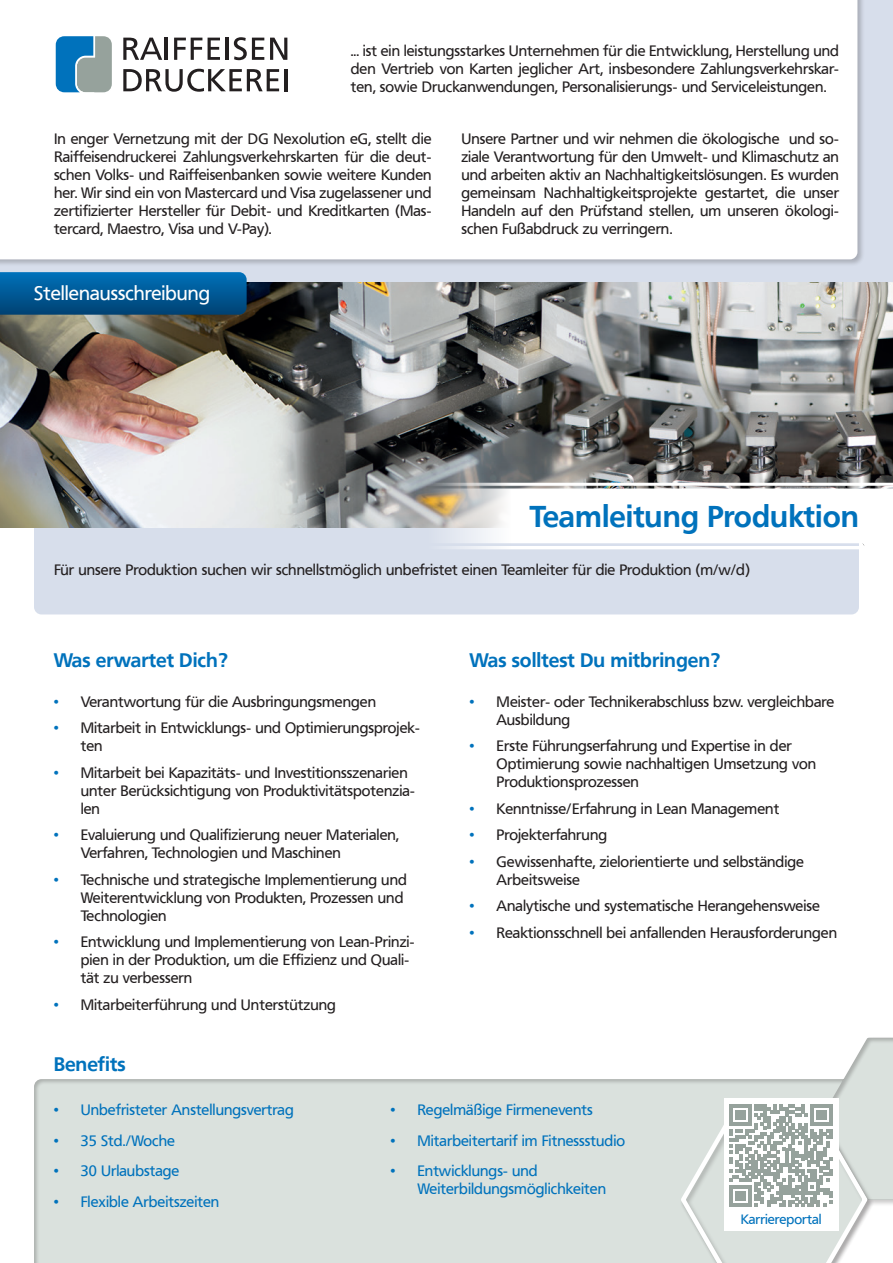
<style>
.page{position:relative;width:893px;height:1263px;background:#fff}
.page>*{position:absolute;margin:0;border:0;box-sizing:border-box;transform-origin:0 0}
.t1{font:700 30px "Frutiger VR";color:#0072bc}
.t2{font:700 19.5px "Frutiger VR";color:#0072bc}
.t3{font:19.5px "Frutiger VR";color:#fff}
.t4{font:15px/18px "Frutiger VR";color:#231f20}
.t5{font:15px/18px "Frutiger VR";color:#0072bc}
.t6{font:13.5px "Frutiger VR";color:#0072bc}
.s1{color:#0072bc}
</style>
<div class="page">
<div style="left:33px;top:1074px;width:860px;height:189px;background:#dae1dd"></div>
<div style="left:0;top:0;width:893px;height:293px;background:#d7deeb"></div>
<div style="left:0;top:0;width:865px;height:267px;background:#231f20;opacity:.25"></div>
<div style="left:0;top:0;width:857px;height:259px;background:#fff"></div>
<div style="left:34px;top:512px;width:825px;height:102px;background:#d7deeb;border-radius:7px"></div>
<img style="left:0;top:283px;width:893px;height:244px">
<img style="left:427px;top:482px;width:466px;height:68px">
<svg style="left:0;top:272px;width:247px;height:43px;background:#025a96"></svg>
<svg style="left:123px;top:69px;width:156px;height:23px;background:#b0aeae"></svg>
<hr style="left:284px;top:69px;width:3px;height:22px;background:#231f20">
<svg style="left:123px;top:38px;width:39px;height:22px"></svg>
<hr style="left:165px;top:38px;width:3px;height:22px;background:#231f20">
<svg style="left:174px;top:38px;width:28px;height:22px"></svg>
<svg style="left:208px;top:38px;width:12px;height:22px"></svg>
<hr style="left:226px;top:38px;width:3px;height:22px;background:#231f20">
<svg style="left:234px;top:37px;width:30px;height:23px"></svg>
<svg style="left:270px;top:38px;width:17px;height:22px"></svg>
<svg style="left:54px;top:34px;width:60px;height:60px;background:#6c9fba"></svg>
<svg style="left:678px;top:1037px;width:215px;height:226px"></svg>
<p class="t4" style="left:351px;top:42px;width:490px;text-align:justify">... ist ein leistungsstarkes Unternehmen für die Entwicklung, Herstellung und den Vertrieb von Karten jeglicher Art, insbesondere Zahlungsverkehrskar&shy;ten, sowie Druckanwendungen, Personalisierungs- und Serviceleistungen.</p>
<p class="t4" style="left:54px;top:130px;width:379px;text-align:justify">In enger Vernetzung mit der DG Nexolution eG, stellt die Raiffeisendruckerei Zahlungsverkehrskarten für die deut&shy;schen Volks- und Raiffeisenbanken sowie weitere Kunden her. Wir sind ein von Mastercard und Visa zugelassener und zertifizierter Hersteller für Debit- und Kreditkarten (Mas&shy;tercard, Maestro, Visa und V-Pay).</p>
<p class="t4" style="left:461px;top:130px;width:379px;text-align:justify">Unsere Partner und wir nehmen die ökologische und so&shy;ziale Verantwortung für den Umwelt- und Klimaschutz an und arbeiten aktiv an Nachhaltigkeitslösungen. Es wurden gemeinsam Nachhaltigkeitsprojekte gestartet, die unser Handeln auf den Prüfstand stellen, um unseren ökologi&shy;schen Fußabdruck zu verringern.</p>
<h2 class="t3" style="left:34px;top:281px;width:178px">Stellenausschreibung</h2>
<h1 class="t1" style="left:530px;top:498px;width:331px">Teamleitung Produktion</h1>
<p class="t4" style="left:54px;top:561px;width:697px">Für unsere Produktion suchen wir schnellstmöglich unbefristet einen Teamleiter für die Produktion (m/w/d)</p>
<h2 class="t2" style="left:54px;top:649px;width:176px">Was erwartet Dich?</h2>
<p class="t4" style="left:54px;top:693px;width:324px"><span class="s1">•</span> Verantwortung für die Ausbringungsmengen</p>
<p class="t4" style="left:81px;top:719px;width:341px;text-indent:-27px"><span class="s1">•</span> Mitarbeit in Entwicklungs- und Optimierungsprojek&shy;ten</p>
<p class="t4" style="left:81px;top:764px;width:336px;text-indent:-27px"><span class="s1">•</span> Mitarbeit bei Kapazitäts- und Investitionsszenarien unter Berücksichtigung von Produktivitätspotenzia&shy;len</p>
<p class="t4" style="left:81px;top:826px;width:320px;text-indent:-27px"><span class="s1">•</span> Evaluierung und Qualifizierung neuer Materialen,<br>Verfahren, Technologien und Maschinen</p>
<p class="t4" style="left:81px;top:871px;width:328px;text-indent:-27px"><span class="s1">•</span> Technische und strategische Implementierung und<br>Weiterentwicklung von Produkten, Prozessen und<br>Technologien</p>
<p class="t4" style="left:81px;top:933px;width:335px;text-indent:-27px"><span class="s1">•</span> Entwicklung und Implementierung von Lean-Prinzi&shy;pien in der Produktion, um die Effizienz und Quali&shy;tät zu verbessern</p>
<p class="t4" style="left:54px;top:996px;width:284px"><span class="s1">•</span> Mitarbeiterführung und Unterstützung</p>
<h2 class="t2" style="left:470px;top:649px;width:252px">Was solltest Du mitbringen?</h2>
<p class="t4" style="left:497px;top:693px;width:339px;text-indent:-27px"><span class="s1">•</span> Meister- oder Technikerabschluss bzw. vergleichbare<br>Ausbildung</p>
<p class="t4" style="left:497px;top:737px;width:321px;text-indent:-27px"><span class="s1">•</span> Erste Führungserfahrung und Expertise in der<br>Optimierung sowie nachhaltigen Umsetzung von<br>Produktionsprozessen</p>
<p class="t4" style="left:470px;top:800px;width:311px"><span class="s1">•</span> Kenntnisse/Erfahrung in Lean Management</p>
<p class="t4" style="left:470px;top:826px;width:139px"><span class="s1">•</span> Projekterfahrung</p>
<p class="t4" style="left:497px;top:853px;width:309px;text-indent:-27px"><span class="s1">•</span> Gewissenhafte, zielorientierte und selbständige<br>Arbeitsweise</p>
<p class="t4" style="left:470px;top:897px;width:352px"><span class="s1">•</span> Analytische und systematische Herangehensweise</p>
<p class="t4" style="left:470px;top:924px;width:369px"><span class="s1">•</span> Reaktionsschnell bei anfallenden Herausforderungen</p>
<h2 class="t2" style="left:54px;top:1052px;width:73px">Benefits</h2>
<p class="t5" style="left:54px;top:1101px;width:242px">• Unbefristeter Anstellungsvertrag</p>
<p class="t5" style="left:54px;top:1131px;width:123px">• 35 Std./Woche</p>
<p class="t5" style="left:54px;top:1162px;width:127px">• 30 Urlaubstage</p>
<p class="t5" style="left:54px;top:1193px;width:167px">• Flexible Arbeitszeiten</p>
<p class="t5" style="left:390px;top:1101px;width:204px">• Regelmäßige Firmenevents</p>
<p class="t5" style="left:390px;top:1131px;width:236px">• Mitarbeitertarif im Fitnessstudio</p>
<p class="t5" style="left:417px;top:1162px;width:190px;text-indent:-27px">• Entwicklungs- und<br>Weiterbildungsmöglichkeiten</p>
<p class="t6" style="left:741px;top:1211px;width:82px">Karriereportal</p>
</div>
